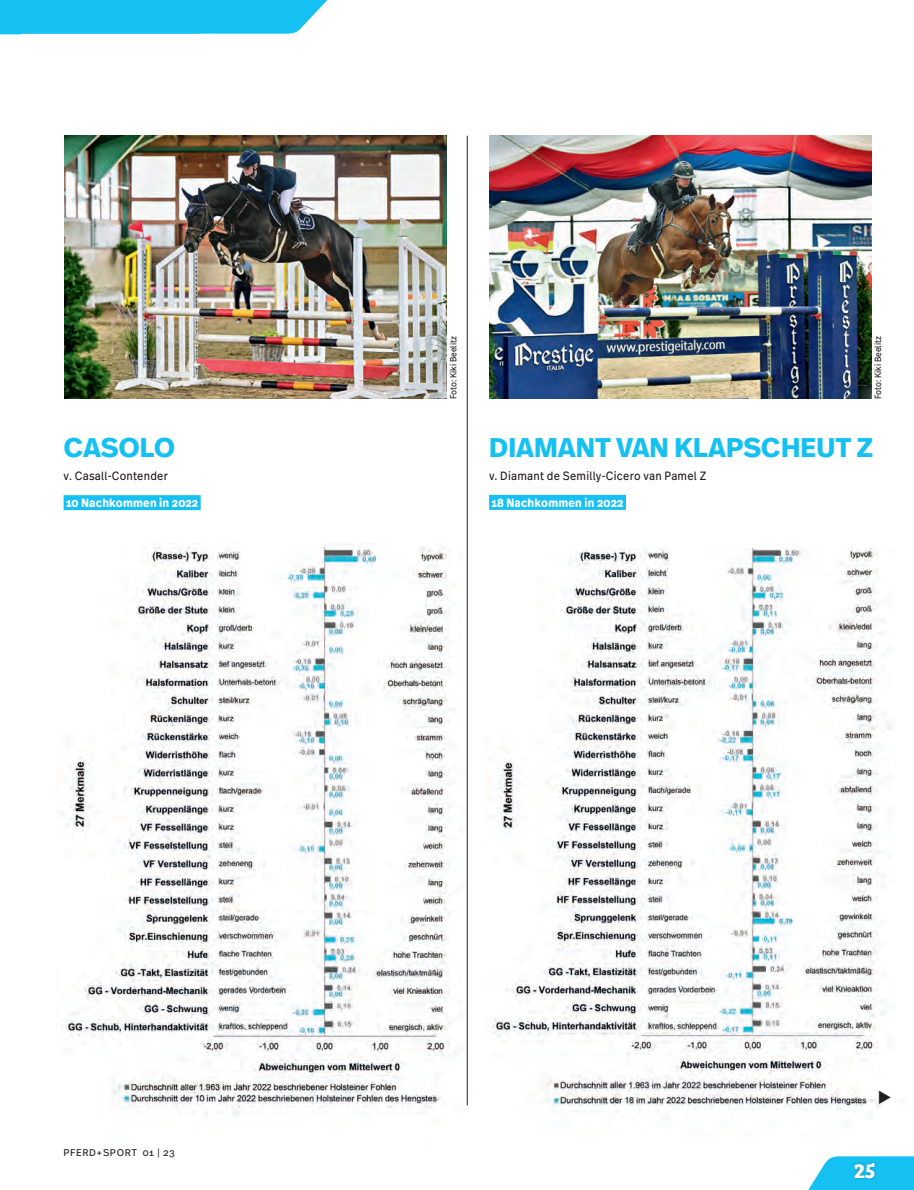
<style>
.page{position:relative;width:914px;height:1190px;background:#fff}
.page>*{position:absolute;margin:0;border:0;box-sizing:border-box;transform-origin:0 0}
.t1{font:700 27px "Real Head Pro";letter-spacing:.01em;color:#15c0f2}
.t2{font:700 21px "Bree Serif";color:#fff}
.t3{font:12px "Real Text Pro";letter-spacing:.02em;color:#231f20;scale:.9 1}
.t4{font:700 12px "Real Text Pro";letter-spacing:.02em;color:#fff;scale:.9 1}
.t5{font:9.75px "Real Text Pro";letter-spacing:.06em;color:#231f20}
.t6{font:9px "Real Text Pro";color:#231f20;scale:.9 1}
</style>
<div class="page">
<img style="left:64px;top:136px;width:382px;height:262px">
<img style="left:489px;top:136px;width:382px;height:262px">
<div style="left:64px;top:495px;width:137px;height:15px;background:#15c0f2"></div>
<div style="left:489px;top:495px;width:137px;height:15px;background:#15c0f2"></div>
<img style="left:60px;top:544px;width:408px;height:571px">
<img style="left:489px;top:548px;width:402px;height:564px">
<hr style="left:467px;top:136px;width:1px;height:969px;background:#231f20">
<svg style="left:0;top:0;width:328px;height:35px;background:#27c5f3"></svg>
<svg style="left:808px;top:1156px;width:106px;height:34px;background:#2fc5f0"></svg>
<svg style="left:878px;top:1090px;width:12px;height:14px"></svg>
<h1 class="t1" style="left:64px;top:428px;width:112px">CASOLO</h1>
<p class="t3" style="left:64px;top:468px;width:117px">v. Casall-Contender</p>
<p class="t4" style="left:66px;top:494px;width:148px">10 Nachkommen in 2022</p>
<p class="t6" style="left:447px;top:399px;width:72px;rotate:-90deg">Foto: Kiki Beelitz</p>
<p class="t6" style="left:871px;top:399px;width:72px;rotate:-90deg">Foto: Kiki Beelitz</p>
<h1 class="t1" style="left:489px;top:428px;width:385px">DIAMANT VAN KLAPSCHEUT Z</h1>
<p class="t3" style="left:489px;top:467px;width:243px">v. Diamant de Semilly-Cicero van Pamel Z</p>
<p class="t4" style="left:491px;top:494px;width:148px">18 Nachkommen in 2022</p>
<p class="t5" style="left:63px;top:1145px;width:113px">PFERD+SPORT 01 | 23</p>
<h2 class="t2" style="left:854px;top:1154px;width:23px">25</h2>
</div>
